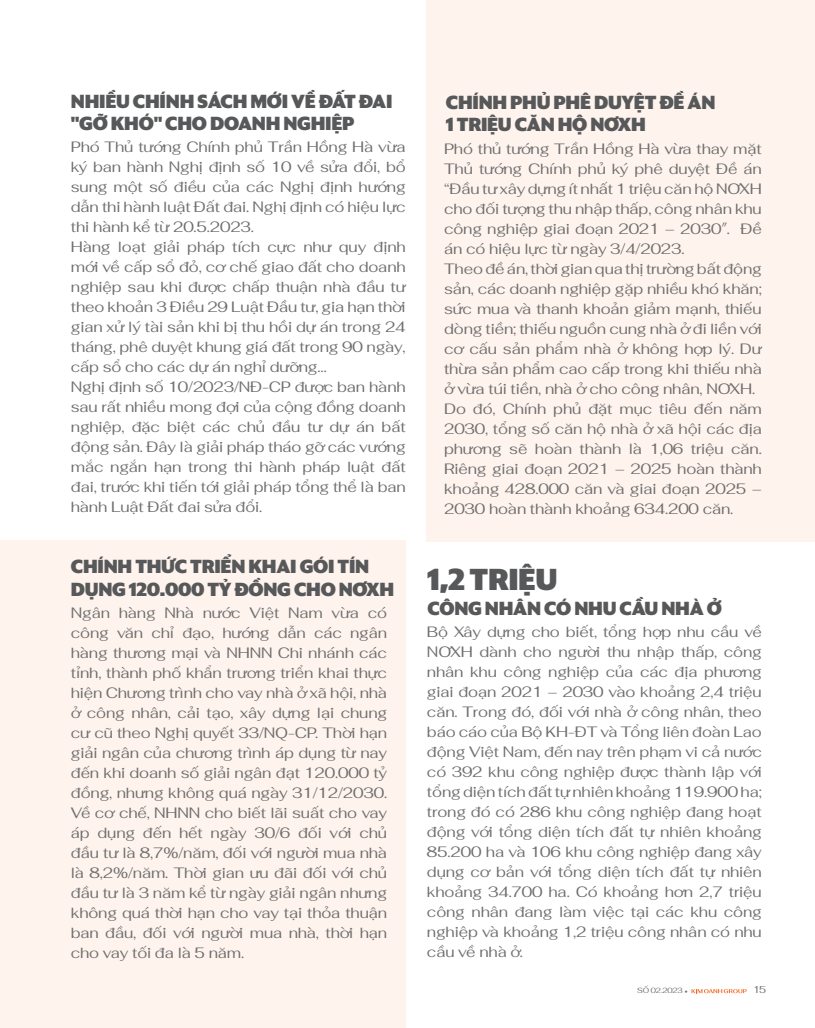
<style>
.page{position:relative;width:815px;height:1028px;background:#fff}
.page>*{position:absolute;margin:0;border:0;box-sizing:border-box;transform-origin:0 0}
.t1{font:30px "SVN Sanomat Sans X Bold";letter-spacing:-.015em;color:#57585a}
.t2{font:18.75px/22.5px "SVN Sanomat Sans X Bold";letter-spacing:-.01em;color:#57585a}
.t3{font:15px/20px "Fahkwang";letter-spacing:-.01em;color:#6e6e6e;text-align:justify}
.t4{font:10px "Fahkwang";color:#6c6d70}
.t5{font:7.5px "Fahkwang";letter-spacing:-.02em;color:#6c6d70}
</style>
<div class="page">
<div style="left:0;top:540px;width:406px;height:488px;background:#fef3ed"></div>
<div style="left:427px;top:0;width:388px;height:541px;background:#fef3ed"></div>
<svg style="left:691px;top:989px;width:56px;height:4px"></svg>
<p class="t2" style="left:71px;top:88px;width:323px">NHIỀU CHÍNH SÁCH MỚI VỀ ĐẤT ĐAI</p>
<p class="t2" style="left:71px;top:111px;width:285px">"GỠ KHÓ" CHO DOANH NGHIỆP</p>
<p class="t3" style="left:71px;top:136px;width:336px">Phó Thủ tướng Chính phủ Trần Hồng Hà vừa ký ban hành Nghị định số 10 về sửa đổi, bổ sung một số điều của các Nghị định hướng dẫn thi hành luật Đất đai. Nghị định có hiệu lực thi hành kể từ 20.5.2023.</p>
<p class="t3" style="left:71px;top:236px;width:336px">Hàng loạt giải pháp tích cực như quy định mới về cấp sổ đỏ, cơ chế giao đất cho doanh nghiệp sau khi được chấp thuận nhà đầu tư theo khoản 3 Điều 29 Luật Đầu tư, gia hạn thời gian xử lý tài sản khi bị thu hồi dự án trong 24 tháng, phê duyệt khung giá đất trong 90 ngày, cấp sổ cho các dự án nghỉ dưỡng…</p>
<p class="t3" style="left:71px;top:376px;width:336px">Nghị định số 10/2023/NĐ-CP được ban hành sau rất nhiều mong đợi của cộng đồng doanh nghiệp, đặc biệt các chủ đầu tư dự án bất động sản. Đây là giải pháp tháo gỡ các vướng mắc ngắn hạn trong thi hành pháp luật đất đai, trước khi tiến tới giải pháp tổng thể là ban hành Luật Đất đai sửa đổi.</p>
<p class="t2" style="left:71px;top:554px;width:325px">CHÍNH THỨC TRIỂN KHAI GÓI TÍN<br>DỤNG 120.000 TỶ ĐỒNG CHO NƠXH</p>
<p class="t3" style="left:71px;top:602px;width:318px">Ngân hàng Nhà nước Việt Nam vừa có công văn chỉ đạo, hướng dẫn các ngân hàng thương mại và NHNN Chi nhánh các tỉnh, thành phố khẩn trương triển khai thực hiện Chương trình cho vay nhà ở xã hội, nhà ở công nhân, cải tạo, xây dựng lại chung cư cũ theo Nghị quyết 33/NQ-CP. Thời hạn giải ngân của chương trình áp dụng từ nay đến khi doanh số giải ngân đạt 120.000 tỷ đồng, nhưng không quá ngày 31/12/2030.<br>Về cơ chế, NHNN cho biết lãi suất cho vay áp dụng đến hết ngày 30/6 đối với chủ đầu tư là 8,7%/năm, đối với người mua nhà là 8,2%/năm. Thời gian ưu đãi đối với chủ đầu tư là 3 năm kể từ ngày giải ngân nhưng không quá thời hạn cho vay tại thỏa thuận ban đầu, đối với người mua nhà, thời hạn cho vay tối đa là 5 năm.</p>
<p class="t2" style="left:446px;top:89px;width:271px">CHÍNH PHỦ PHÊ DUYỆT ĐỀ ÁN</p>
<p class="t2" style="left:446px;top:112px;width:202px">1 TRIỆU CĂN HỘ NƠXH</p>
<p class="t3" style="left:444px;top:138px;width:319px">Phó thủ tướng Trần Hồng Hà vừa thay mặt Thủ tướng Chính phủ ký phê duyệt Đề án “Đầu tư xây dựng ít nhất 1 triệu căn hộ NƠXH cho đối tượng thu nhập thấp, công nhân khu công nghiệp giai đoạn 2021 – 2030″. Đề án có hiệu lực từ ngày 3/4/2023.</p>
<p class="t3" style="left:444px;top:258px;width:319px">Theo đề án, thời gian qua thị trường bất động sản, các doanh nghiệp gặp nhiều khó khăn; sức mua và thanh khoản giảm mạnh, thiếu dòng tiền; thiếu nguồn cung nhà ở đi liền với cơ cấu sản phẩm nhà ở không hợp lý. Dư thừa sản phẩm cao cấp trong khi thiếu nhà ở vừa túi tiền, nhà ở cho công nhân, NƠXH.</p>
<p class="t3" style="left:444px;top:398px;width:319px">Do đó, Chính phủ đặt mục tiêu đến năm 2030, tổng số căn hộ nhà ở xã hội các địa phương sẽ hoàn thành là 1,06 triệu căn.<br>Riêng giai đoạn 2021 – 2025 hoàn thành khoảng 428.000 căn và giai đoạn 2025 – 2030 hoàn thành khoảng 634.200 căn.</p>
<p class="t1" style="left:427px;top:555px;width:132px">1,2 TRIỆU</p>
<p class="t2" style="left:427px;top:595px;width:296px">CÔNG NHÂN CÓ NHU CẦU NHÀ Ở</p>
<p class="t3" style="left:427px;top:621px;width:336px">Bộ Xây dựng cho biết, tổng hợp nhu cầu về NƠXH dành cho người thu nhập thấp, công nhân khu công nghiệp của các địa phương giai đoạn 2021 – 2030 vào khoảng 2,4 triệu căn. Trong đó, đối với nhà ở công nhân, theo báo cáo của Bộ KH-ĐT và Tổng liên đoàn Lao động Việt Nam, đến nay trên phạm vi cả nước có 392 khu công nghiệp được thành lập với tổng diện tích đất tự nhiên khoảng 119.900 ha; trong đó có 286 khu công nghiệp đang hoạt động với tổng diện tích đất tự nhiên khoảng 85.200 ha và 106 khu công nghiệp đang xây dụng cơ bản với tổng diện tích đất tự nhiên khoảng 34.700 ha. Có khoảng hơn 2,7 triệu công nhân đang làm việc tại các khu công nghiệp và khoảng 1,2 triệu công nhân có nhu cầu về nhà ở.</p>
<p class="t5" style="left:637px;top:984px;width:52px">SỐ 02.2023 ●</p>
<p class="t4" style="left:753px;top:981px;width:15px">15</p>
</div>
